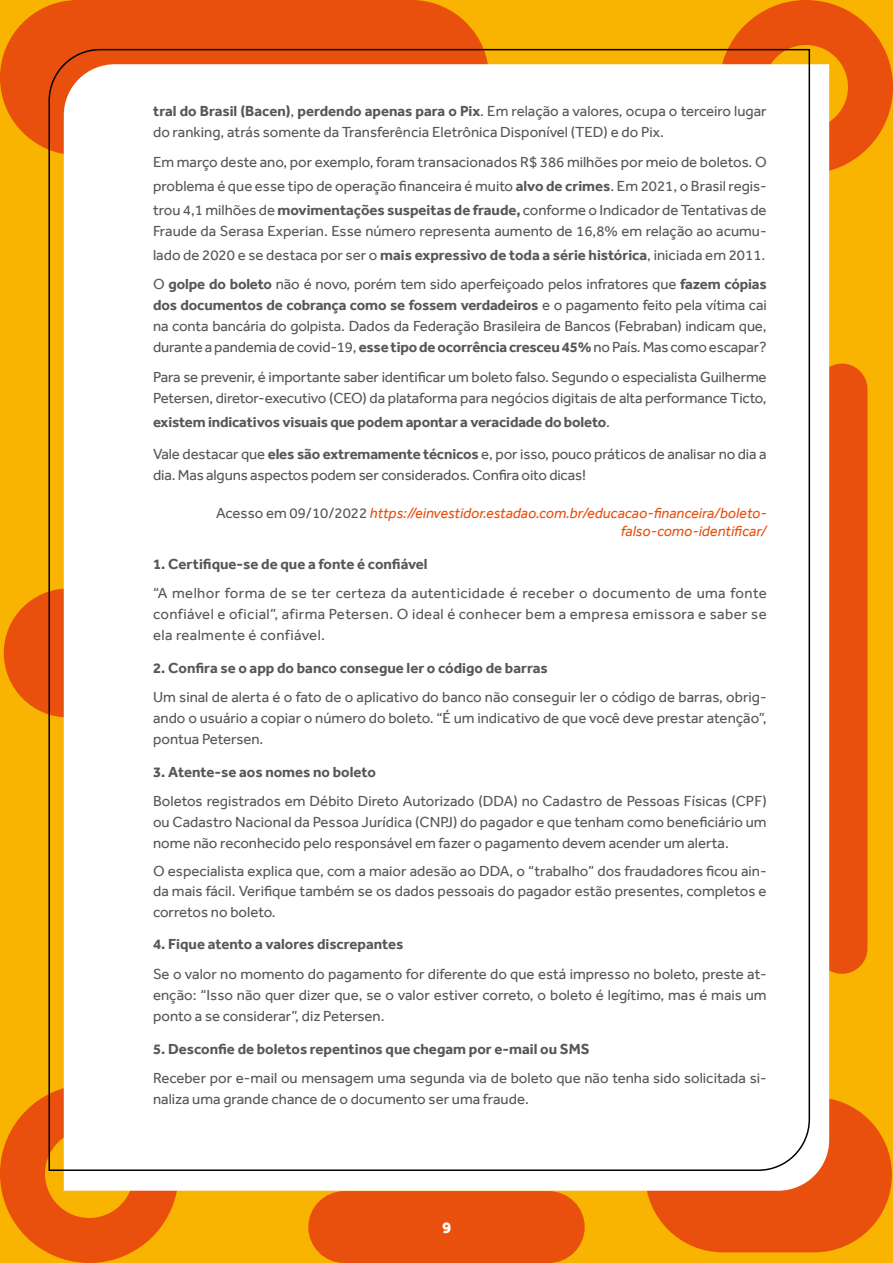
<style>
.page{position:relative;width:893px;height:1263px;background:#f8b400}
.page>*{position:absolute;margin:0;border:0;box-sizing:border-box;transform-origin:0 0}
.t1{font:800 16.5px "Effra";color:#fff}
.t2{font:15px/21px "Effra";color:#575756;text-align:justify}
.t3{font:700 15px/32.5px "Effra";color:#575756}
.t4{font:italic 15px/18px "Effra";color:#e9500e;text-align:right}
.s1{font-weight:700}
.s2{font-weight:400}
.s3{font-style:normal;color:#575756}
</style>
<div class="page">
<div style="left:0;top:0;width:489px;height:155px;background:#e9500e;border-radius:78px"></div>
<div style="left:645px;top:1097px;width:247px;height:155px;background:#e9500e;border-radius:78px"></div>
<div style="left:816px;top:364px;width:51px;height:610px;background:#e9500e;border-radius:26px"></div>
<div style="left:308px;top:1191px;width:277px;height:72px;background:#e9500e;border-radius:36px"></div>
<svg style="left:0;top:66px;width:1px;height:24px"></svg>
<div style="left:719px;top:0;width:174px;height:174px;border:45px solid #e9500e;border-radius:50%"></div>
<div style="left:0;top:1084px;width:179px;height:179px;border:45px solid #e9500e;border-radius:50%"></div>
<div style="left:4px;top:588px;width:129px;height:129px;background:#e9500e;border-radius:50%"></div>
<div style="left:64px;top:64px;width:765px;height:1127px;background:#fff"></div>
<div style="left:48px;top:48px;width:763px;height:1124px;background:#fff"></div>
<p class="t2" style="left:153px;top:101px;width:615px"><span class="s1">tral do Brasil (Bacen)</span>, <span class="s1">perdendo apenas para o Pix</span>. Em relação a valores, ocupa o terceiro lugar do ranking, atrás somente da Transferência Eletrônica Disponível (TED) e do Pix.</p>
<p class="t2" style="left:153px;top:150px;width:615px;line-height:24px">Em março deste ano, por exemplo, foram transacionados R$ 386 milhões por meio de boletos. O problema é que esse tipo de operação financeira é muito <span class="s1">alvo de crimes</span>. Em 2021, o Brasil regis&shy;trou 4,1 milhões de <span class="s1">movimentações suspeitas de fraude,</span> conforme o Indicador de Tentativas de</p>
<p class="t2" style="left:153px;top:219px;width:615px;line-height:24px">Fraude da Serasa Experian. Esse número representa aumento de 16,8% em relação ao acumu&shy;lado de 2020 e se destaca por ser o <span class="s1">mais expressivo de toda a série histórica</span>, iniciada em 2011.</p>
<p class="t2" style="left:153px;top:274px;width:615px">O <span class="s1">golpe do boleto</span> não é novo, porém tem sido aperfeiçoado pelos infratores que <span class="s1">fazem cópias dos documentos de cobrança como se fossem verdadeiros</span> e o pagamento feito pela vítima cai na conta bancária do golpista. Dados da Federação Brasileira de Bancos (Febraban) indicam que, durante a pandemia de covid-19, <span class="s1">esse tipo de ocorrência cresceu 45%</span> no País. Mas como escapar?</p>
<p class="t2" style="left:153px;top:366px;width:615px">Para se prevenir, é importante saber identificar um boleto falso. Segundo o especialista Guilherme<br>Petersen, diretor-executivo (CEO) da plataforma para negócios digitais de alta performance Ticto,</p>
<p class="t3" style="left:153px;top:405px;width:615px">existem indicativos visuais que podem apontar a veracidade do boleto<span class="s2">.<br>Vale destacar que</span> eles são extremamente técnicos <span class="s2">e, por isso, pouco práticos de analisar no dia a</span></p>
<p class="t2" style="left:153px;top:465px;width:434px">dia. Mas alguns aspectos podem ser considerados. Confira oito dicas!</p>
<p class="t4" style="left:216px;top:504px;width:552px"><span class="s3">Acesso em 09/10/2022</span> https://einvestidor.estadao.com.br/educacao-financeira/boleto&shy;falso-como-identificar/</p>
<p class="t3" style="left:153px;top:547px;width:276px">1. Certifique-se de que a fonte é confiável</p>
<p class="t2" style="left:153px;top:583px;width:615px">“A melhor forma de se ter certeza da autenticidade é receber o documento de uma fonte confiável e oficial”, afirma Petersen. O ideal é conhecer bem a empresa emissora e saber se ela realmente é confiável.</p>
<p class="t3" style="left:153px;top:651px;width:396px">2. Confira se o app do banco consegue ler o código de barras</p>
<p class="t2" style="left:153px;top:687px;width:615px">Um sinal de alerta é o fato de o aplicativo do banco não conseguir ler o código de barras, obrig&shy;ando o usuário a copiar o número do boleto. “É um indicativo de que você deve prestar atenção”, pontua Petersen.</p>
<p class="t3" style="left:153px;top:755px;width:224px">3. Atente-se aos nomes no boleto</p>
<p class="t2" style="left:153px;top:791px;width:615px">Boletos registrados em Débito Direto Autorizado (DDA) no Cadastro de Pessoas Físicas (CPF) ou Cadastro Nacional da Pessoa Jurídica (CNPJ) do pagador e que tenham como beneficiário um nome não reconhecido pelo responsável em fazer o pagamento devem acender um alerta.</p>
<p class="t2" style="left:153px;top:861px;width:615px;line-height:19.5px">O especialista explica que, com a maior adesão ao DDA, o “trabalho” dos fraudadores ficou ain&shy;da mais fácil. Verifique também se os dados pessoais do pagador estão presentes, completos e</p>
<p class="t2" style="left:153px;top:901px;width:124px">corretos no boleto.</p>
<p class="t3" style="left:153px;top:928px;width:252px">4. Fique atento a valores discrepantes</p>
<p class="t2" style="left:153px;top:963px;width:615px">Se o valor no momento do pagamento for diferente do que está impresso no boleto, preste at&shy;enção: “Isso não quer dizer que, se o valor estiver correto, o boleto é legítimo, mas é mais um ponto a se considerar”, diz Petersen.</p>
<p class="t3" style="left:153px;top:1032px;width:438px">5. Desconfie de boletos repentinos que chegam por e-mail ou SMS</p>
<p class="t2" style="left:153px;top:1067px;width:615px">Receber por e-mail ou mensagem uma segunda via de boleto que não tenha sido solicitada si&shy;naliza uma grande chance de o documento ser uma fraude.</p>
<p class="t1" style="left:442px;top:1217px;width:11px">9</p>
</div>
